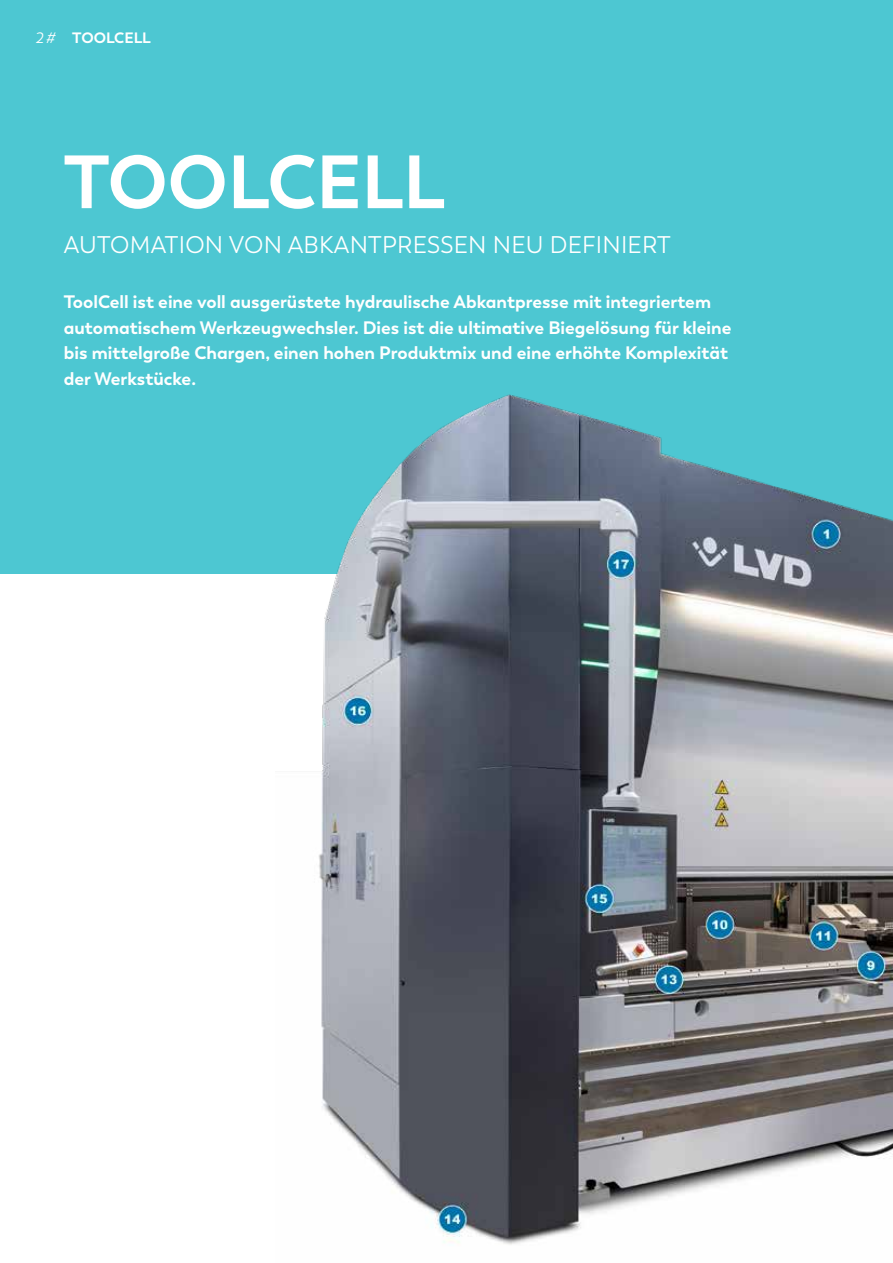
<style>
.page{position:relative;width:893px;height:1263px;background:#fff}
.page>*{position:absolute;margin:0;border:0;box-sizing:border-box;transform-origin:0 0}
.t1{font:700 75px "Trenda";color:#fff}
.t2{font:24px "Trenda";letter-spacing:.01em;color:#fff}
.t3{font:700 18px/25.5px "Trenda";color:#fff}
.t4{font:700 15px "Trenda";color:#fff}
.s1{font-weight:400;font-style:italic}
</style>
<div class="page">
<div style="left:0;top:0;width:893px;height:574px;background:#4dc7d2"></div>
<img style="left:319px;top:394px;width:574px;height:851px">
<p class="t4" style="left:35px;top:28px;width:117px"><span class="s1">2 #</span> TOOLCELL</p>
<h1 class="t1" style="left:64px;top:135px;width:382px">TOOLCELL</h1>
<h2 class="t2" style="left:64px;top:231px;width:608px">AUTOMATION VON ABKANTPRESSEN NEU DEFINIERT</h2>
<p class="t3" style="left:64px;top:290px;width:669px">ToolCell ist eine voll ausgerüstete hydraulische Abkantpresse mit integriertem automatischem Werkzeugwechsler. Dies ist die ultimative Biegelösung für kleine bis mittelgroße Chargen, einen hohen Produktmix und eine erhöhte Komplexität der Werkstücke.</p>
</div>
